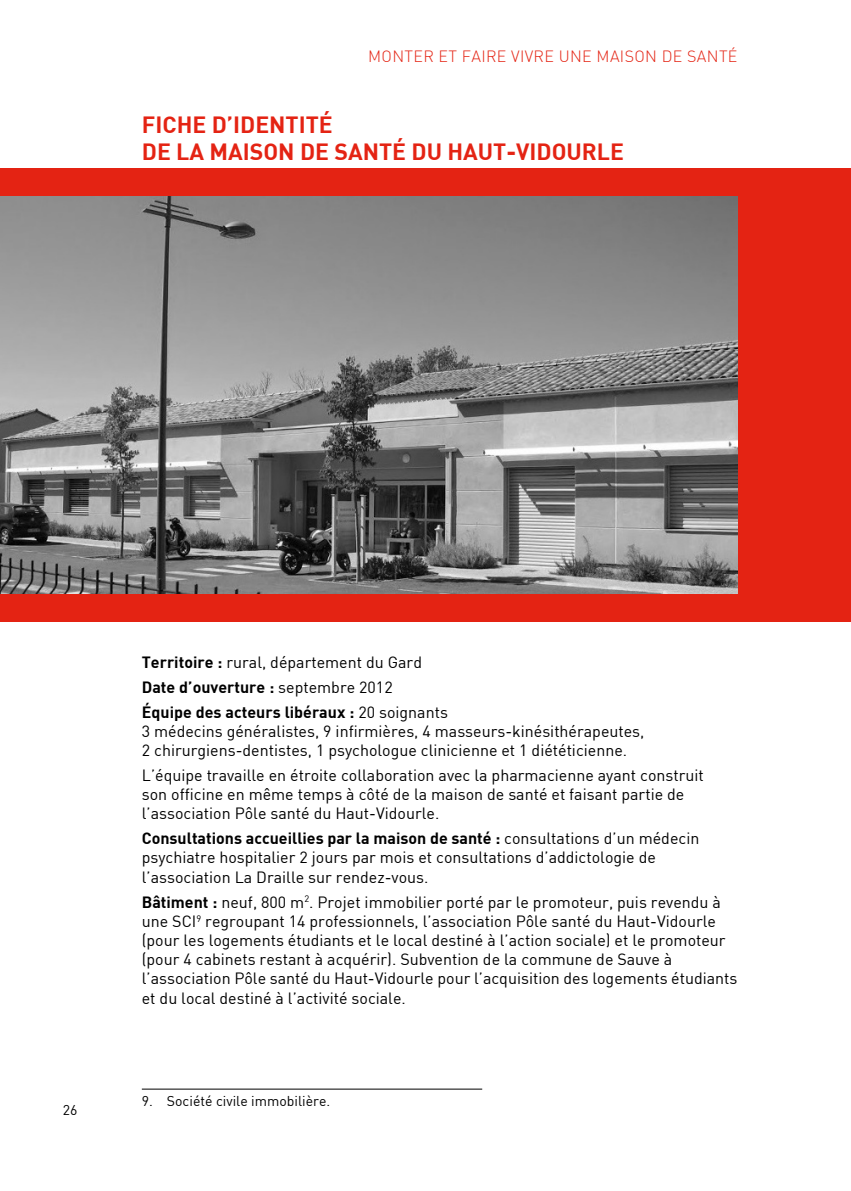
<style>
.page{position:relative;width:851px;height:1191px;background:#fff}
.page>*{position:absolute;margin:0;border:0;box-sizing:border-box;transform-origin:0 0}
.t1{font:700 23px/27.6px "DIN";color:#e42313}
.t2{font:16px/19.2px "DIN";color:#000}
.t3{font:700 16px/24.8px "DIN";color:#000}
.t4{font:300 16px "DIN";letter-spacing:.02em;color:#e42313}
.t5{font:14px "DIN";color:#000}
.s1{font-weight:400}
.s2{font-weight:700}
</style>
<div class="page">
<hr style="left:142px;top:1088px;width:340px;height:1px;background:#000">
<div style="left:0;top:168px;width:850px;height:453px;background:#e42313"></div>
<img style="left:0;top:196px;width:737px;height:397px">
<p class="t4" style="left:368px;top:47px;width:371px">MONTER ET FAIRE VIVRE UNE MAISON DE SANTÉ</p>
<h1 class="t1" style="left:142px;top:109px;width:483px">FICHE D’IDENTITÉ<br>DE LA MAISON DE SANTÉ DU HAUT-VIDOURLE</h1>
<p class="t5" style="left:63px;top:1101px;width:16px">26</p>
<p class="t3" style="left:142px;top:649px;width:307px">Territoire : <span class="s1">rural, département du Gard<br></span>Date d’ouverture : <span class="s1">septembre 2012<br></span>Équipe des acteurs libéraux : <span class="s1">20 soignants</span></p>
<p class="t2" style="left:142px;top:721px;width:504px">3 médecins généralistes, 9 infirmières, 4 masseurs-kinésithérapeutes,<br>2 chirurgiens-dentistes, 1 psychologue clinicienne et 1 diététicienne.</p>
<p class="t2" style="left:142px;top:765px;width:563px">L’équipe travaille en étroite collaboration avec la pharmacienne ayant construit son officine en même temps à côté de la maison de santé et faisant partie de l’association Pôle santé du Haut-Vidourle.</p>
<p class="t2" style="left:142px;top:828px;width:559px"><span class="s2">Consultations accueillies par la maison de santé :</span> consultations d’un médecin psychiatre hospitalier 2 jours par mois et consultations d’addictologie de l’association La Draille sur rendez-vous.</p>
<p class="t2" style="left:142px;top:892px;width:597px"><span class="s2">Bâtiment :</span> neuf, 800 m<sup>2</sup>. Projet immobilier porté par le promoteur, puis revendu à une SCI<sup>9</sup> regroupant 14 professionnels, l’association Pôle santé du Haut-Vidourle (pour les logements étudiants et le local destiné à l’action sociale) et le promoteur (pour 4 cabinets restant à acquérir). Subvention de la commune de Sauve à l’association Pôle santé du Haut-Vidourle pour l’acquisition des logements étudiants et du local destiné à l’activité sociale.</p>
<p class="t5" style="left:142px;top:1092px;width:187px">9. Société civile immobilière.</p>
</div>
